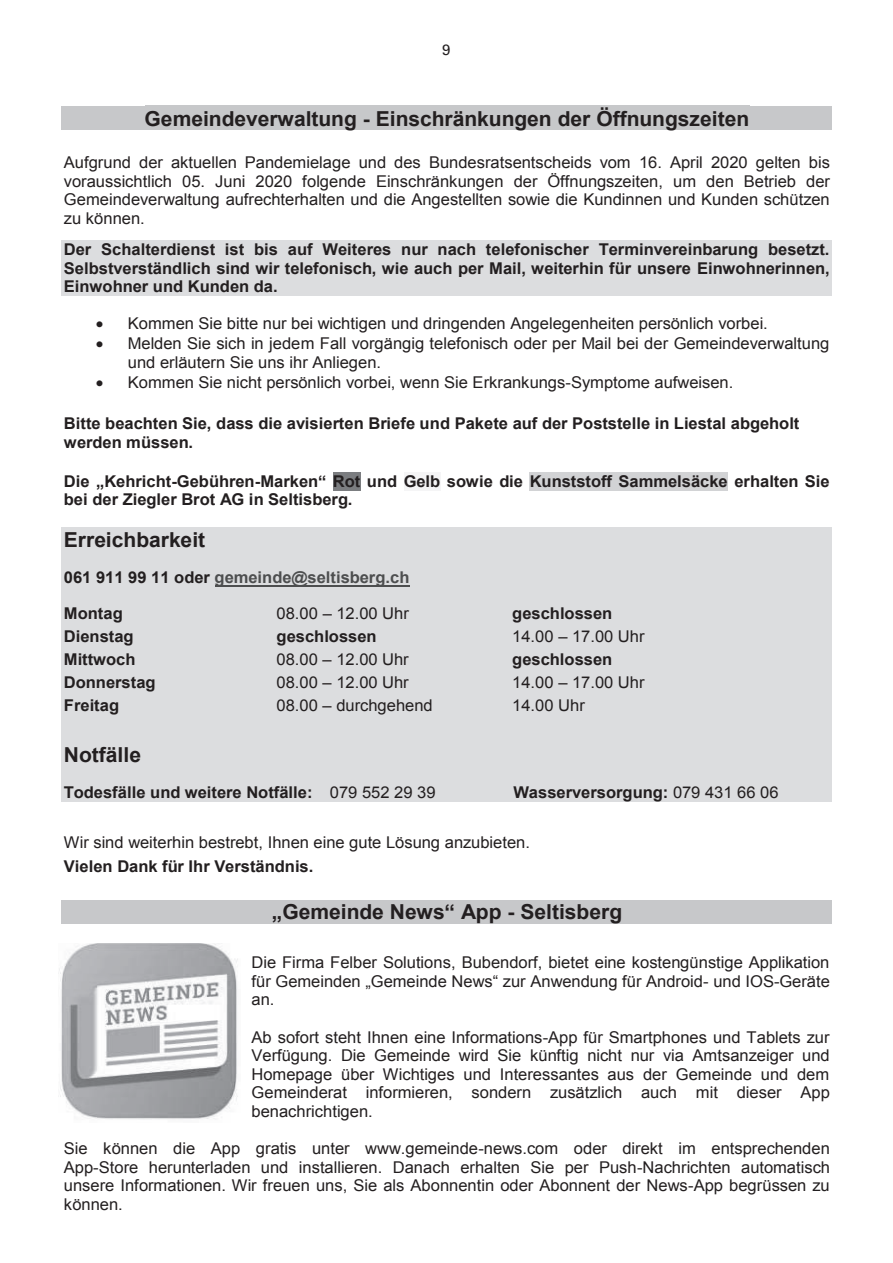
<style>
.page{position:relative;width:893px;height:1263px;background:#fff}
.page>*{position:absolute;margin:0;border:0;box-sizing:border-box;transform-origin:0 0}
.t1{font:700 20.7px "Arial";color:#231f20}
.t2{font:16.2px/18.6px "Arial";color:#231f20;text-align:justify}
.t3{font:700 16.2px/18.6px "Arial";color:#231f20}
.t4{font:700 16.2px "Arial";color:#4d4e4f}
.t5{font:15px "Univers";color:#231f20}
.s1{color:#231f20}
.s2{font-weight:400}
</style>
<div class="page">
<img style="left:58px;top:943px;width:180px;height:177px">
<div style="left:62px;top:106px;width:770px;height:24px;background:#c7c8ca"></div>
<div style="left:62px;top:240px;width:770px;height:19px;background:#dcdddf"></div>
<div style="left:62px;top:259px;width:770px;height:19px;background:#dcdddf"></div>
<div style="left:62px;top:278px;width:770px;height:18px;background:#dcdddf"></div>
<div style="left:333px;top:472px;width:27px;height:18px;background:#7b7d80"></div>
<div style="left:404px;top:472px;width:36px;height:18px;background:#f5f5f6"></div>
<div style="left:530px;top:472px;width:198px;height:18px;background:#d2d3d5"></div>
<div style="left:62px;top:528px;width:770px;height:28px;background:#dcdddf"></div>
<div style="left:62px;top:556px;width:770px;height:13px;background:#dcdddf"></div>
<div style="left:62px;top:569px;width:770px;height:23px;background:#dcdddf"></div>
<hr style="left:215px;top:585px;width:194px;height:2px;background:#4d4e4f">
<div style="left:62px;top:592px;width:770px;height:13px;background:#dcdddf"></div>
<div style="left:62px;top:605px;width:770px;height:22px;background:#dcdddf"></div>
<div style="left:62px;top:627px;width:770px;height:23px;background:#dcdddf"></div>
<div style="left:62px;top:650px;width:770px;height:23px;background:#dcdddf"></div>
<div style="left:62px;top:673px;width:770px;height:23px;background:#dcdddf"></div>
<div style="left:62px;top:696px;width:770px;height:24px;background:#dcdddf"></div>
<div style="left:62px;top:720px;width:770px;height:22px;background:#dcdddf"></div>
<div style="left:62px;top:742px;width:770px;height:29px;background:#dcdddf"></div>
<div style="left:62px;top:771px;width:770px;height:12px;background:#dcdddf"></div>
<div style="left:62px;top:783px;width:770px;height:19px;background:#dcdddf"></div>
<div style="left:62px;top:900px;width:770px;height:24px;background:#c7c8ca"></div>
<p class="t5" style="left:442px;top:40px;width:10px">9</p>
<p class="t1" style="left:145px;top:107px;width:606px">Gemeindeverwaltung - Einschränkungen der Öffnungszeiten</p>
<p class="t2" style="left:64px;top:153px;width:768px">Aufgrund der aktuellen Pandemielage und des Bundesratsentscheids vom 16. April 2020 gelten bis voraussichtlich 05. Juni 2020 folgende Einschränkungen der Öffnungszeiten, um den Betrieb der Gemeindeverwaltung aufrechterhalten und die Angestellten sowie die Kundinnen und Kunden schützen zu können.</p>
<p class="t3" style="left:64px;top:240px;width:767px;text-align:justify">Der Schalterdienst ist bis auf Weiteres nur nach telefonischer Terminvereinbarung besetzt.<br>Selbstverständlich sind wir telefonisch, wie auch per Mail, weiterhin für unsere Einwohnerinnen, Einwohner und Kunden da.</p>
<p class="t2" style="left:96px;top:314px;width:673px">• Kommen Sie bitte nur bei wichtigen und dringenden Angelegenheiten persönlich vorbei.</p>
<p class="t2" style="left:128px;top:334px;width:703px;text-indent:-32px">• Melden Sie sich in jedem Fall vorgängig telefonisch oder per Mail bei der Gemeindeverwaltung und erläutern Sie uns ihr Anliegen.</p>
<p class="t2" style="left:96px;top:372px;width:639px">• Kommen Sie nicht persönlich vorbei, wenn Sie Erkrankungs-Symptome aufweisen.</p>
<p class="t3" style="left:64px;top:414px;width:737px">Bitte beachten Sie, dass die avisierten Briefe und Pakete auf der Poststelle in Liestal abgeholt werden müssen.</p>
<p class="t3" style="left:64px;top:471px;width:767px">Die „Kehricht-Gebühren-Marken“ Rot und Gelb sowie die Kunststoff Sammelsäcke erhalten Sie bei der Ziegler Brot AG in Seltisberg.</p>
<p class="t1" style="left:64px;top:528px;width:143px">Erreichbarkeit</p>
<p class="t4" style="left:64px;top:569px;width:347px"><span class="s1">061 911 99 11 oder</span> gemeinde@seltisberg.ch</p>
<p class="t3" style="left:64px;top:604px;width:60px">Montag</p>
<p class="t2" style="left:277px;top:604px;width:134px">08.00 – 12.00 Uhr</p>
<p class="t3" style="left:512px;top:604px;width:102px">geschlossen</p>
<p class="t3" style="left:64px;top:627px;width:71px">Dienstag</p>
<p class="t3" style="left:277px;top:627px;width:102px">geschlossen</p>
<p class="t2" style="left:512px;top:627px;width:134px">14.00 – 17.00 Uhr</p>
<p class="t3" style="left:64px;top:650px;width:73px">Mittwoch</p>
<p class="t2" style="left:277px;top:650px;width:134px">08.00 – 12.00 Uhr</p>
<p class="t3" style="left:512px;top:650px;width:102px">geschlossen</p>
<p class="t3" style="left:64px;top:673px;width:93px">Donnerstag</p>
<p class="t2" style="left:277px;top:673px;width:134px">08.00 – 12.00 Uhr</p>
<p class="t2" style="left:512px;top:673px;width:134px">14.00 – 17.00 Uhr</p>
<p class="t3" style="left:64px;top:696px;width:57px">Freitag</p>
<p class="t2" style="left:277px;top:696px;width:158px">08.00 – durchgehend</p>
<p class="t2" style="left:512px;top:696px;width:74px">14.00 Uhr</p>
<p class="t1" style="left:64px;top:743px;width:79px">Notfälle</p>
<p class="t3" style="left:64px;top:783px;width:373px">Todesfälle und weitere Notfälle: <span class="s2">079 552 29 39</span></p>
<p class="t3" style="left:513px;top:783px;width:267px">Wasserversorgung: <span class="s2">079 431 66 06</span></p>
<p class="t2" style="left:64px;top:832px;width:468px">Wir sind weiterhin bestrebt, Ihnen eine gute Lösung anzubieten.</p>
<p class="t3" style="left:64px;top:857px;width:251px">Vielen Dank für Ihr Verständnis.</p>
<p class="t1" style="left:272px;top:900px;width:352px">„Gemeinde News“ App - Seltisberg</p>
<p class="t2" style="left:252px;top:953px;width:580px">Die Firma Felber Solutions, Bubendorf, bietet eine kostengünstige Applikation für Gemeinden „Gemeinde News“ zur Anwendung für Android- und IOS-Geräte an.</p>
<p class="t2" style="left:252px;top:1028px;width:580px">Ab sofort steht Ihnen eine Informations-App für Smartphones und Tablets zur Verfügung. Die Gemeinde wird Sie künftig nicht nur via Amtsanzeiger und Homepage über Wichtiges und Interessantes aus der Gemeinde und dem Gemeinderat informieren, sondern zusätzlich auch mit dieser App benachrichtigen.</p>
<p class="t2" style="left:64px;top:1139px;width:768px">Sie können die App gratis unter www.gemeinde-news.com oder direkt im entsprechenden App-Store herunterladen und installieren. Danach erhalten Sie per Push-Nachrichten automatisch unsere Informationen. Wir freuen uns, Sie als Abonnentin oder Abonnent der News-App begrüssen zu können.</p>
</div>
